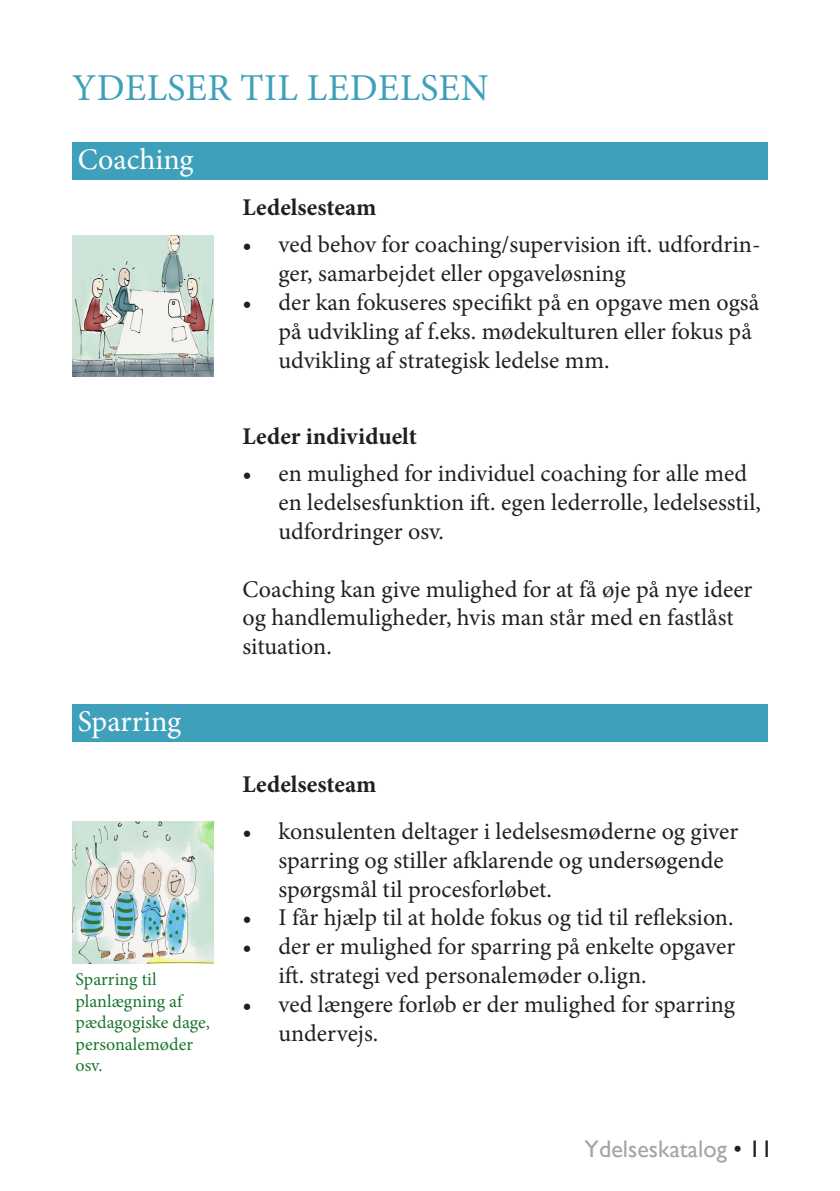
<style>
.page{position:relative;width:840px;height:1191px;background:#fff}
.page>*{position:absolute;margin:0;border:0;box-sizing:border-box;transform-origin:0 0}
.t1{font:38px "Minion Pro";letter-spacing:.01em;color:#3ea0ba}
.under_overskrift{font:30px "Minion Pro";color:#fff}
.t2{font:24px/28.8px "Minion Pro";color:#231f20}
.t3{font:700 24px "Minion Pro";color:#231f20}
.t4{font:24px "Gill Sans";color:#a4a5a9}
.t5{font:18px/21.6px "Minion Pro";color:#1c752e}
.s1{color:#231f20}
</style>
<div class="page">
<img style="left:72px;top:821px;width:142px;height:142px">
<div style="left:72px;top:142px;width:695px;height:38px;background:#3ea0ba"></div>
<img style="left:72px;top:235px;width:142px;height:142px">
<div style="left:72px;top:704px;width:695px;height:38px;background:#3ea0ba"></div>
<p class="t1" style="left:72px;top:62px;width:418px">YDELSER TIL LEDELSEN</p>
<p class="under_overskrift" style="left:78px;top:140px;width:117px">Coaching</p>
<p class="under_overskrift" style="left:78px;top:701px;width:105px">Sparring</p>
<p class="t5" style="left:75px;top:968px;width:136px">Sparring til planlægning af pædagogiske dage, personalemøder osv.</p>
<p class="t3" style="left:242px;top:191px;width:135px">Ledelsesteam</p>
<p class="t2" style="left:278px;top:230px;width:483px;text-indent:-36px">• ved behov for coaching/supervision ift. udfordrin&shy;ger, samarbejdet eller opgaveløsning</p>
<p class="t2" style="left:278px;top:288px;width:482px;text-indent:-36px">• der kan fokuseres specifikt på en opgave men også på udvikling af f.eks. mødekulturen eller fokus på udvikling af strategisk ledelse mm.</p>
<p class="t3" style="left:242px;top:419px;width:176px">Leder individuelt</p>
<p class="t2" style="left:278px;top:459px;width:483px;text-indent:-36px">• en mulighed for individuel coaching for alle med en ledelsesfunktion ift. egen lederrolle, ledelsesstil, udfordringer osv.</p>
<p class="t2" style="left:242px;top:574px;width:511px">Coaching kan give mulighed for at få øje på nye ideer og handlemuligheder, hvis man står med en fastlåst situation.</p>
<p class="t3" style="left:242px;top:768px;width:135px">Ledelsesteam</p>
<p class="t2" style="left:278px;top:817px;width:461px;text-indent:-36px">• konsulenten deltager i ledelsesmøderne og giver sparring og stiller afklarende og undersøgende spørgsmål til procesforløbet.</p>
<p class="t2" style="left:242px;top:903px;width:492px">• I får hjælp til at holde fokus og tid til refleksion.</p>
<p class="t2" style="left:278px;top:932px;width:458px;text-indent:-36px">• der er mulighed for sparring på enkelte opgaver ift. strategi ved personalemøder o.lign.</p>
<p class="t2" style="left:278px;top:990px;width:458px;text-indent:-36px">• ved længere forløb er der mulighed for sparring undervejs.</p>
<p class="t4" style="left:584px;top:1134px;width:190px">Ydelseskatalog <span class="s1">• 11</span></p>
</div>
